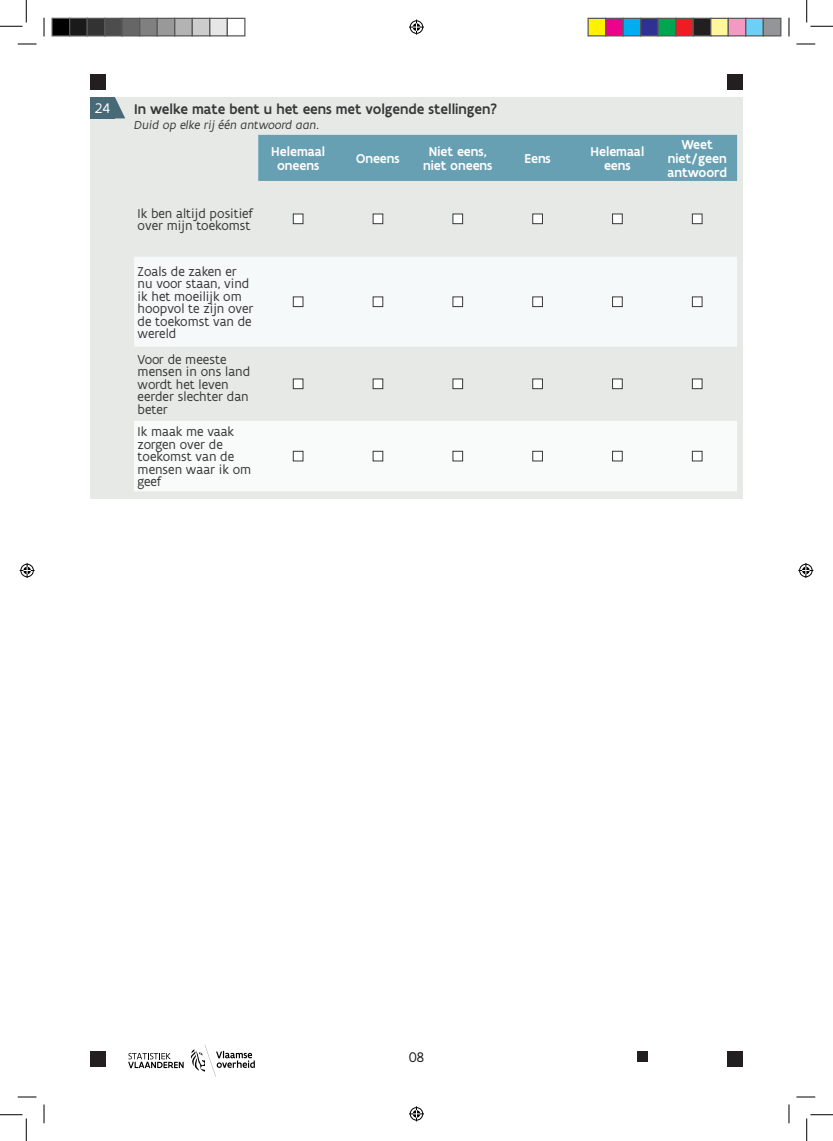
<style>
.page{position:relative;width:833px;height:1141px;background:#fff}
.page>*{position:absolute;margin:0;border:0;box-sizing:border-box;transform-origin:0 0}
.Question_Text{font:500 15px "Flanders Art Sans";color:#383839}
.t1{font:15px "Flanders Art Sans";color:#231f20}
.t2{font:15px "Flanders Art Sans";color:#fff}
.Answer{font:13.75px/12.5px "Flanders Art Sans";color:#383839}
.Header_row{font:500 13.75px/13.8px "Flanders Art Sans";color:#fff;text-align:center}
.Question_Instructions{font:italic 12.5px "Flanders Art Sans";color:#383839}
</style>
<div class="page">
<div style="left:90px;top:74px;width:16px;height:16px;background:#231f20"></div>
<div style="left:726px;top:74px;width:16px;height:16px;background:#231f20"></div>
<div style="left:90px;top:1050px;width:16px;height:16px;background:#231f20"></div>
<div style="left:726px;top:1050px;width:16px;height:16px;background:#231f20"></div>
<svg style="left:190px;top:1044px;width:65px;height:32px"></svg>
<svg style="left:128px;top:1052px;width:55px;height:16px"></svg>
<div style="left:636px;top:1050px;width:11px;height:11px;background:#231f20"></div>
<div style="left:90px;top:97px;width:652px;height:401px;background:#e7e9e7"></div>
<div style="left:90px;top:97px;width:25px;height:21px;background:#476a76"></div>
<svg style="left:115px;top:97px;width:10px;height:21px"></svg>
<div style="left:258px;top:135px;width:478px;height:46px;background:#68a0b3"></div>
<div style="left:134px;top:257px;width:602px;height:90px;background:#f6f9fa"></div>
<div style="left:134px;top:421px;width:602px;height:70px;background:#f9fafa"></div>
<div style="left:292px;top:213px;width:11px;height:11px;background:#fff;border:1px solid #383839"></div>
<div style="left:372px;top:213px;width:11px;height:11px;background:#fff;border:1px solid #383839"></div>
<div style="left:452px;top:213px;width:11px;height:11px;background:#fff;border:1px solid #383839"></div>
<div style="left:532px;top:213px;width:10px;height:11px;background:#fff;border:1px solid #383839"></div>
<div style="left:611px;top:213px;width:11px;height:11px;background:#fff;border:1px solid #383839"></div>
<div style="left:691px;top:213px;width:11px;height:11px;background:#fff;border:1px solid #383839"></div>
<div style="left:292px;top:296px;width:11px;height:11px;background:#fff;border:1px solid #383839"></div>
<div style="left:372px;top:296px;width:11px;height:11px;background:#fff;border:1px solid #383839"></div>
<div style="left:452px;top:296px;width:11px;height:11px;background:#fff;border:1px solid #383839"></div>
<div style="left:532px;top:296px;width:10px;height:11px;background:#fff;border:1px solid #383839"></div>
<div style="left:611px;top:296px;width:11px;height:11px;background:#fff;border:1px solid #383839"></div>
<div style="left:691px;top:296px;width:11px;height:11px;background:#fff;border:1px solid #383839"></div>
<div style="left:292px;top:378px;width:11px;height:11px;background:#fff;border:1px solid #383839"></div>
<div style="left:372px;top:378px;width:11px;height:11px;background:#fff;border:1px solid #383839"></div>
<div style="left:452px;top:378px;width:11px;height:11px;background:#fff;border:1px solid #383839"></div>
<div style="left:532px;top:378px;width:10px;height:11px;background:#fff;border:1px solid #383839"></div>
<div style="left:611px;top:378px;width:11px;height:11px;background:#fff;border:1px solid #383839"></div>
<div style="left:691px;top:378px;width:11px;height:11px;background:#fff;border:1px solid #383839"></div>
<div style="left:292px;top:451px;width:11px;height:10px;background:#fff;border:1px solid #383839"></div>
<div style="left:372px;top:451px;width:11px;height:10px;background:#fff;border:1px solid #383839"></div>
<div style="left:452px;top:451px;width:11px;height:10px;background:#fff;border:1px solid #383839"></div>
<div style="left:532px;top:451px;width:10px;height:10px;background:#fff;border:1px solid #383839"></div>
<div style="left:611px;top:451px;width:11px;height:10px;background:#fff;border:1px solid #383839"></div>
<div style="left:691px;top:451px;width:11px;height:10px;background:#fff;border:1px solid #383839"></div>
<svg style="left:18px;top:43px;width:18px;height:2px"></svg>
<svg style="left:796px;top:43px;width:18px;height:2px"></svg>
<svg style="left:18px;top:1096px;width:18px;height:1px"></svg>
<svg style="left:796px;top:1096px;width:18px;height:1px"></svg>
<svg style="left:43px;top:18px;width:2px;height:18px"></svg>
<svg style="left:43px;top:1104px;width:2px;height:19px"></svg>
<svg style="left:788px;top:18px;width:1px;height:18px"></svg>
<svg style="left:788px;top:1104px;width:1px;height:19px"></svg>
<svg style="left:0;top:0;width:27px;height:27px"></svg>
<svg style="left:0;top:1114px;width:27px;height:26px"></svg>
<svg style="left:806px;top:0;width:26px;height:27px"></svg>
<svg style="left:806px;top:1114px;width:26px;height:26px"></svg>
<svg style="left:409px;top:20px;width:15px;height:15px"></svg>
<svg style="left:409px;top:1106px;width:15px;height:15px"></svg>
<svg style="left:20px;top:563px;width:15px;height:15px"></svg>
<svg style="left:798px;top:563px;width:14px;height:15px"></svg>
<div style="left:52px;top:18px;width:18px;height:18px;background:#000"></div>
<div style="left:51px;top:18px;width:19px;height:18px;border:1px solid #595959"></div>
<div style="left:70px;top:18px;width:17px;height:18px;background:#1a1a1a"></div>
<div style="left:69px;top:18px;width:19px;height:18px;border:1px solid #595959"></div>
<div style="left:87px;top:18px;width:18px;height:18px;background:#333"></div>
<div style="left:86px;top:18px;width:19px;height:18px;border:1px solid #595959"></div>
<div style="left:105px;top:18px;width:17px;height:18px;background:#4d4d4d"></div>
<div style="left:104px;top:18px;width:19px;height:18px;border:1px solid #595959"></div>
<div style="left:122px;top:18px;width:18px;height:18px;background:#666"></div>
<div style="left:121px;top:18px;width:19px;height:18px;border:1px solid #595959"></div>
<div style="left:140px;top:18px;width:17px;height:18px;background:#808080"></div>
<div style="left:139px;top:18px;width:19px;height:18px;border:1px solid #595959"></div>
<div style="left:157px;top:18px;width:18px;height:18px;background:#999"></div>
<div style="left:156px;top:18px;width:19px;height:18px;border:1px solid #595959"></div>
<div style="left:175px;top:18px;width:17px;height:18px;background:#b3b3b3"></div>
<div style="left:174px;top:18px;width:19px;height:18px;border:1px solid #595959"></div>
<div style="left:192px;top:18px;width:18px;height:18px;background:#ccc"></div>
<div style="left:191px;top:18px;width:19px;height:18px;border:1px solid #595959"></div>
<div style="left:210px;top:18px;width:17px;height:18px;background:#e6e6e6"></div>
<div style="left:209px;top:18px;width:19px;height:18px;border:1px solid #595959"></div>
<div style="left:226px;top:18px;width:19px;height:18px;border:1px solid #595959"></div>
<div style="left:587px;top:18px;width:18px;height:18px;background:#fff101"></div>
<div style="left:587px;top:18px;width:19px;height:18px;border:1px solid #595959"></div>
<div style="left:605px;top:18px;width:17px;height:18px;background:#ed028c"></div>
<div style="left:604px;top:18px;width:19px;height:18px;border:1px solid #595959"></div>
<div style="left:622px;top:18px;width:18px;height:18px;background:#00aeef"></div>
<div style="left:622px;top:18px;width:19px;height:18px;border:1px solid #595959"></div>
<div style="left:640px;top:18px;width:17px;height:18px;background:#2e3092"></div>
<div style="left:639px;top:18px;width:19px;height:18px;border:1px solid #595959"></div>
<div style="left:657px;top:18px;width:18px;height:18px;background:#00a54f"></div>
<div style="left:657px;top:18px;width:19px;height:18px;border:1px solid #595959"></div>
<div style="left:675px;top:18px;width:17px;height:18px;background:#ee1d23"></div>
<div style="left:674px;top:18px;width:19px;height:18px;border:1px solid #595959"></div>
<div style="left:692px;top:18px;width:18px;height:18px;background:#231f20"></div>
<div style="left:692px;top:18px;width:19px;height:18px;border:1px solid #595959"></div>
<div style="left:710px;top:18px;width:17px;height:18px;background:#fff79a"></div>
<div style="left:709px;top:18px;width:19px;height:18px;border:1px solid #595959"></div>
<div style="left:727px;top:18px;width:18px;height:18px;background:#f499c2"></div>
<div style="left:727px;top:18px;width:19px;height:18px;border:1px solid #595959"></div>
<div style="left:745px;top:18px;width:17px;height:18px;background:#6bcff6"></div>
<div style="left:744px;top:18px;width:19px;height:18px;border:1px solid #595959"></div>
<div style="left:762px;top:18px;width:18px;height:18px;background:#939598"></div>
<div style="left:762px;top:18px;width:19px;height:18px;border:1px solid #595959"></div>
<p class="t2" style="left:95px;top:99px;width:16px">24</p>
<p class="Question_Text" style="left:134px;top:100px;width:364px">In welke mate bent u het eens met volgende stellingen?</p>
<p class="Question_Instructions" style="left:134px;top:117px;width:186px">Duid op elke rij één antwoord aan.</p>
<p class="Answer" style="left:137px;top:207px;width:117px">Ik ben altijd positief over mijn toekomst</p>
<p class="Answer" style="left:137px;top:264px;width:117px">Zoals de zaken er nu voor staan, vind ik het moeilijk om hoopvol te zijn over de toekomst van de wereld</p>
<p class="Answer" style="left:137px;top:353px;width:114px">Voor de meeste mensen in ons land wordt het leven eerder slechter dan beter</p>
<p class="Answer" style="left:137px;top:425px;width:115px">Ik maak me vaak zorgen over de toekomst van de mensen waar ik om geef</p>
<p class="Header_row" style="left:271px;top:145px;width:55px">Helemaal oneens</p>
<p class="Header_row" style="left:356px;top:151px;width:45px">Oneens</p>
<p class="Header_row" style="left:428px;top:145px;width:59px">Niet eens,</p>
<p class="Header_row" style="left:423px;top:158px;width:71px">niet oneens</p>
<p class="Header_row" style="left:524px;top:151px;width:28px">Eens</p>
<p class="Header_row" style="left:590px;top:145px;width:55px">Helemaal eens</p>
<p class="Header_row" style="left:667px;top:138px;width:61px">Weet niet/geen antwoord</p>
<p class="t1" style="left:408px;top:1047px;width:17px">08</p>
</div>
